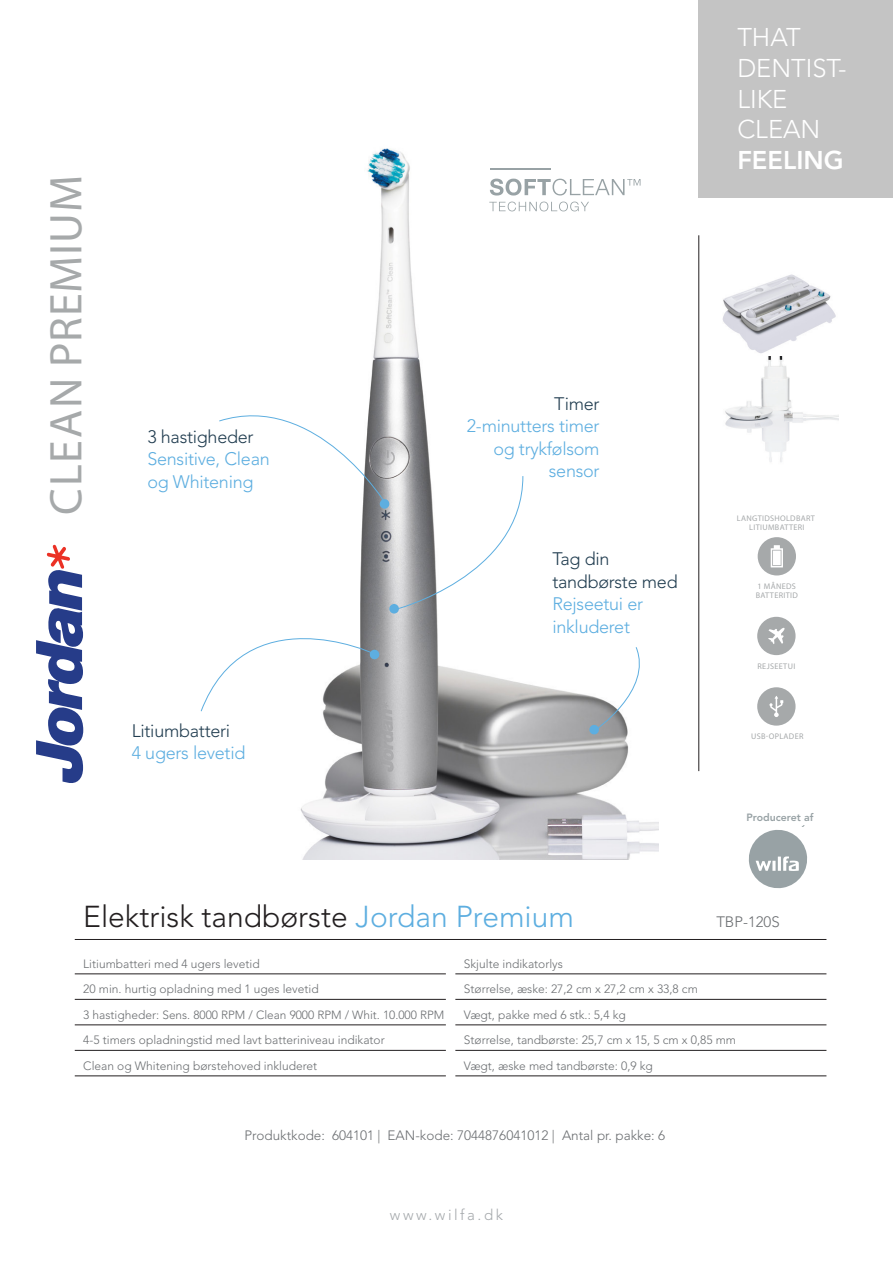
<style>
.page{position:relative;width:893px;height:1263px;background:#fff}
.page>*{position:absolute;margin:0;border:0;box-sizing:border-box;transform-origin:0 0}
.t1{font:46.05px "Myriad Pro";letter-spacing:.02em;color:#a6a9aa}
.t2{font:300 30px "Avenir LT Std";color:#231f20}
.t3{font:300 25.5px/30.6px "Avenir LT Std";color:#fff}
.t4{font:800 25.5px "Avenir LT Std";color:#fff}
.t5{font:300 18px/22.5px "Avenir LT Std";letter-spacing:-.015em;color:#5daee0}
.t6{font:300 18px/22.5px "Avenir LT Std";letter-spacing:-.015em;color:#213d50}
.t7{font:300 15px "Avenir LT Std";letter-spacing:.17em;color:#a5a9ac}
.t8{font:300 15px "Avenir LT Std";color:#6b6e71}
.t9{font:300 13.5px "Avenir LT Std";color:#6b6e71}
.t10{font:300 12px/25.5px "Avenir LT Std";color:#6b6e71}
.t11{font:300 11.85px "Avenir LT Std";color:#6b6e71}
.t12{font:800 10.5px "Avenir LT Std";color:#98a2a5}
.t13{font:8.25px/9px "Myriad Pro";letter-spacing:.04em;color:#a6a9aa}
.t14{font:8.1px/9px "Myriad Pro";letter-spacing:.04em;color:#a6a9aa;text-align:center}
.s1{color:#5daee0}
.s2{font-size:12px}
</style>
<div class="page">
<img style="left:725px;top:356px;width:114px;height:106px">
<img style="left:722px;top:274px;width:114px;height:80px">
<svg style="left:757px;top:687px;width:38px;height:39px"></svg>
<svg style="left:757px;top:617px;width:38px;height:38px"></svg>
<svg style="left:758px;top:537px;width:38px;height:38px"></svg>
<hr style="left:698px;top:235px;width:1px;height:536px;background:#231f20">
<div style="left:698px;top:0;width:195px;height:198px;background:#c4c4c4"></div>
<img style="left:300px;top:148px;width:358px;height:711px">
<hr style="left:75px;top:939px;width:751px;height:1px;background:#231f20">
<hr style="left:75px;top:973px;width:371px;height:1px;background:#231f20">
<hr style="left:75px;top:999px;width:371px;height:1px;background:#231f20">
<hr style="left:75px;top:1024px;width:371px;height:1px;background:#231f20">
<hr style="left:75px;top:1050px;width:371px;height:1px;background:#231f20">
<hr style="left:75px;top:1075px;width:371px;height:1px;background:#231f20">
<hr style="left:455px;top:973px;width:371px;height:1px;background:#231f20">
<hr style="left:455px;top:999px;width:371px;height:1px;background:#231f20">
<hr style="left:455px;top:1024px;width:371px;height:1px;background:#231f20">
<hr style="left:455px;top:1050px;width:371px;height:1px;background:#231f20">
<hr style="left:455px;top:1075px;width:371px;height:1px;background:#231f20">
<svg style="left:200px;top:391px;width:324px;height:321px"></svg>
<svg style="left:36px;top:544px;width:47px;height:239px"></svg>
<svg style="left:589px;top:646px;width:64px;height:89px"></svg>
<svg style="left:748px;top:825px;width:59px;height:64px"></svg>
<svg style="left:490px;top:179px;width:150px;height:17px"></svg>
<svg style="left:489px;top:202px;width:100px;height:9px"></svg>
<hr style="left:490px;top:168px;width:61px;height:2px;background:#98a2a5">
<h1 class="t1" style="left:39px;top:515px;width:341px;rotate:-90deg">CLEAN PREMIUM</h1>
<h3 class="t6" style="left:147px;top:427px;width:108px">3 hastigheder</h3>
<h3 class="t5" style="left:147px;top:449px;width:124px">Sensitive, Clean og Whitening</h3>
<h3 class="t6" style="left:132px;top:721px;width:100px">Litiumbatteri</h3>
<h3 class="t5" style="left:132px;top:743px;width:115px">4 ugers levetid</h3>
<h3 class="t3" style="left:737px;top:25px;width:111px">THAT<br>DENTIST-<br>LIKE<br>CLEAN</h3>
<h3 class="t4" style="left:737px;top:149px;width:108px">FEELING</h3>
<h3 class="t6" style="left:554px;top:394px;width:47px">Timer</h3>
<h3 class="t5" style="left:467px;top:416px;width:134px;text-align:right">2-minutters timer og trykfølsom sensor</h3>
<h3 class="t6" style="left:552px;top:549px;width:127px">Tag din tandbørste med</h3>
<h3 class="t5" style="left:552px;top:594px;width:92px">Rejseetui er inkluderet</h3>
<p class="t14" style="left:737px;top:513px;width:80px">LANGTIDSHOLDBART<br>LITIUMBATTERI</p>
<p class="t13" style="left:756px;top:582px;width:44px">1 MÅNEDS<br>BATTERITID</p>
<p class="t13" style="left:757px;top:661px;width:39px">REJSEETUI</p>
<p class="t13" style="left:751px;top:732px;width:54px">USB-OPLADER</p>
<p class="t12" style="left:746px;top:813px;width:68px">Produceret af</p>
<h2 class="t2" style="left:83px;top:904px;width:492px">Elektrisk tandbørste <span class="s1">Jordan Premium</span></h2>
<p class="t8" style="left:716px;top:915px;width:65px">TBP-120S</p>
<p class="t10" style="left:83px;top:952px;width:237px">Litiumbatteri med 4 ugers levetid<br>20 min. hurtig opladning med 1 uges levetid</p>
<p class="t11" style="left:83px;top:1009px;width:363px"><span class="s2">3 hastigheder:</span> Sens. 8000 RPM / Clean 9000 RPM / Whit. 10.000 RPM</p>
<p class="t10" style="left:83px;top:1028px;width:303px">4-5 timers opladningstid med lavt batteriniveau indikator<br>Clean og Whitening børstehoved inkluderet</p>
<p class="t10" style="left:464px;top:952px;width:274px">Skjulte indikatorlys<br>Størrelse, æske: 27,2 cm x 27,2 cm x 33,8 cm<br>Vægt, pakke med 6 stk.: 5,4 kg<br>Størrelse, tandbørste: 25,7 cm x 15, 5 cm x 0,85 mm Vægt, æske med tandbørste: 0,9 kg</p>
<p class="t9" style="left:244px;top:1130px;width:422px">Produktkode: 604101 | EAN-kode: 7044876041012 | Antal pr. pakke: 6</p>
<p class="t7" style="left:390px;top:1209px;width:115px">www.wilfa.dk</p>
</div>
